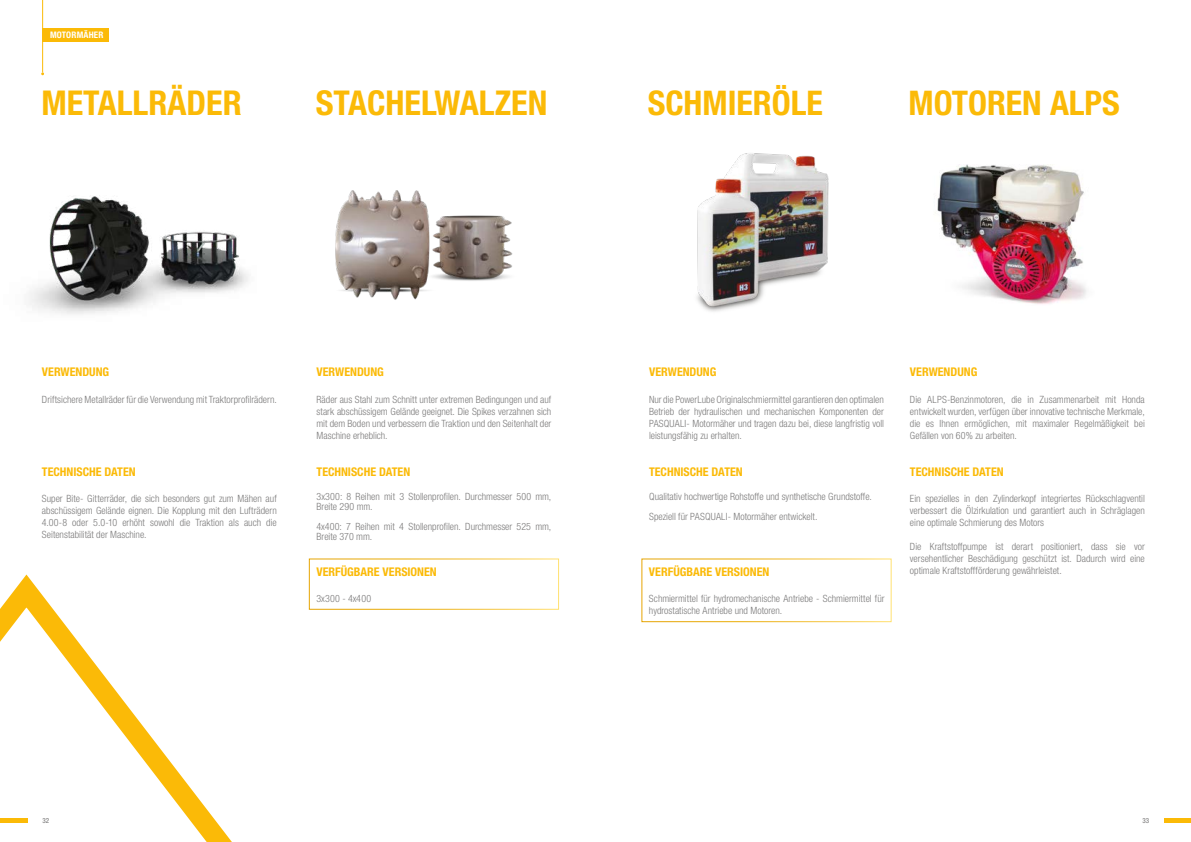
<style>
.page{position:relative;width:1191px;height:842px;background:#fff}
.page>*{position:absolute;margin:0;border:0;box-sizing:border-box;transform-origin:0 0}
.t1{font:700 condensed 34.2px "Helvetica Neue LT Std";color:#fbba07}
.t2{font:700 condensed 34px "Helvetica Neue LT Std";color:#fbba07}
.t3{font:700 condensed 12px "Helvetica Neue LTW1 G";color:#fbba07}
.t4{font:300 condensed 10px/12px "Helvetica Neue LTW1 G";color:#7c7b7b;text-align:justify}
.t5{font:700 condensed 9px "Helvetica Neue LT Std";letter-spacing:.02em;color:#fff}
.t6{font:condensed 7px "Helvetica Neue LT Std";color:#706f6f}
</style>
<div class="page">
<img style="left:29px;top:196px;width:219px;height:118px">
<img style="left:335px;top:190px;width:178px;height:110px">
<img style="left:697px;top:153px;width:132px;height:159px">
<svg style="left:0;top:563px;width:309px;height:279px"></svg>
<img style="left:937px;top:164px;width:150px;height:140px">
<hr style="left:42px;top:0;width:1px;height:72px;background:#fbba07">
<div style="left:43px;top:28px;width:66px;height:14px;background:#fbba07"></div>
<div style="left:641px;top:558px;width:250px;height:64px;border:1px solid #fff"></div>
<div style="left:309px;top:558px;width:250px;height:52px;border:1px solid #fff"></div>
<hr style="left:1164px;top:819px;width:27px;height:4px;background:#fbba07">
<hr style="left:0;top:819px;width:27px;height:4px;background:#fbba07">
<p class="t5" style="left:50px;top:29px;width:55px">MOTORMÄHER</p>
<h1 class="t1" style="left:41px;top:82px;width:202px">METALLRÄDER</h1>
<h1 class="t1" style="left:316px;top:82px;width:233px">STACHELWALZEN</h1>
<h2 class="t2" style="left:647px;top:82px;width:176px">SCHMIERÖLE</h2>
<h2 class="t2" style="left:908px;top:82px;width:213px">MOTOREN ALPS</h2>
<p class="t3" style="left:42px;top:365px;width:69px">VERWENDUNG</p>
<p class="t4" style="left:42px;top:393px;width:236px">Driftsichere Metallräder für die Verwendung mit Traktorprofilrädern.</p>
<p class="t3" style="left:42px;top:464px;width:95px">TECHNISCHE DATEN</p>
<p class="t4" style="left:42px;top:493px;width:236px">Super Bite- Gitterräder, die sich besonders gut zum Mähen auf abschüssigem Gelände eignen. Die Kopplung mit den Lufträdern 4.00-8 oder 5.0-10 erhöht sowohl die Traktion als auch die Seitenstabilität der Maschine.</p>
<p class="t3" style="left:316px;top:365px;width:69px">VERWENDUNG</p>
<p class="t4" style="left:316px;top:393px;width:236px">Räder aus Stahl zum Schnitt unter extremen Bedingungen und auf stark abschüssigem Gelände geeignet. Die Spikes verzahnen sich mit dem Boden und verbessern die Traktion und den Seitenhalt der Maschine erheblich.</p>
<p class="t3" style="left:316px;top:464px;width:95px">TECHNISCHE DATEN</p>
<p class="t4" style="left:316px;top:492px;width:236px;line-height:10px">3x300: 8 Reihen mit 3 Stollenprofilen. Durchmesser 500 mm,<br>Breite 290 mm.</p>
<p class="t4" style="left:316px;top:522px;width:236px;line-height:10px">4x400: 7 Reihen mit 4 Stollenprofilen. Durchmesser 525 mm,<br>Breite 370 mm.</p>
<p class="t3" style="left:316px;top:564px;width:122px">VERFÜGBARE VERSIONEN</p>
<p class="t4" style="left:316px;top:593px;width:56px">3x300 - 4x400</p>
<p class="t3" style="left:649px;top:365px;width:69px">VERWENDUNG</p>
<p class="t4" style="left:649px;top:393px;width:236px">Nur die PowerLube Originalschmiermittel garantieren den optimalen Betrieb der hydraulischen und mechanischen Komponenten der PASQUALI- Motormäher und tragen dazu bei, diese langfristig voll leistungsfähig zu erhalten.</p>
<p class="t3" style="left:649px;top:464px;width:95px">TECHNISCHE DATEN</p>
<p class="t4" style="left:649px;top:487px;width:224px;line-height:20px">Qualitativ hochwertige Rohstoffe und synthetische Grundstoffe.<br>Speziell für PASQUALI- Motormäher entwickelt.</p>
<p class="t3" style="left:649px;top:564px;width:122px">VERFÜGBARE VERSIONEN</p>
<p class="t4" style="left:649px;top:593px;width:237px">Schmiermittel für hydromechanische Antriebe - Schmiermittel für hydrostatische Antriebe und Motoren.</p>
<p class="t3" style="left:910px;top:365px;width:69px">VERWENDUNG</p>
<p class="t4" style="left:910px;top:393px;width:236px">Die ALPS-Benzinmotoren, die in Zusammenarbeit mit Honda entwickelt wurden, verfügen über innovative technische Merkmale, die es Ihnen ermöglichen, mit maximaler Regelmäßigkeit bei Gefällen von 60% zu arbeiten.</p>
<p class="t3" style="left:910px;top:464px;width:95px">TECHNISCHE DATEN</p>
<p class="t4" style="left:910px;top:493px;width:236px">Ein spezielles in den Zylinderkopf integriertes Rückschlagventil verbessert die Ölzirkulation und garantiert auch in Schräglagen eine optimale Schmierung des Motors</p>
<p class="t4" style="left:910px;top:541px;width:236px">Die Kraftstoffpumpe ist derart positioniert, dass sie vor versehentlicher Beschädigung geschützt ist. Dadurch wird eine optimale Kraftstoffförderung gewährleistet.</p>
<p class="t6" style="left:43px;top:817px;width:8px">32</p>
<p class="t6" style="left:1142px;top:817px;width:8px">33</p>
</div>
